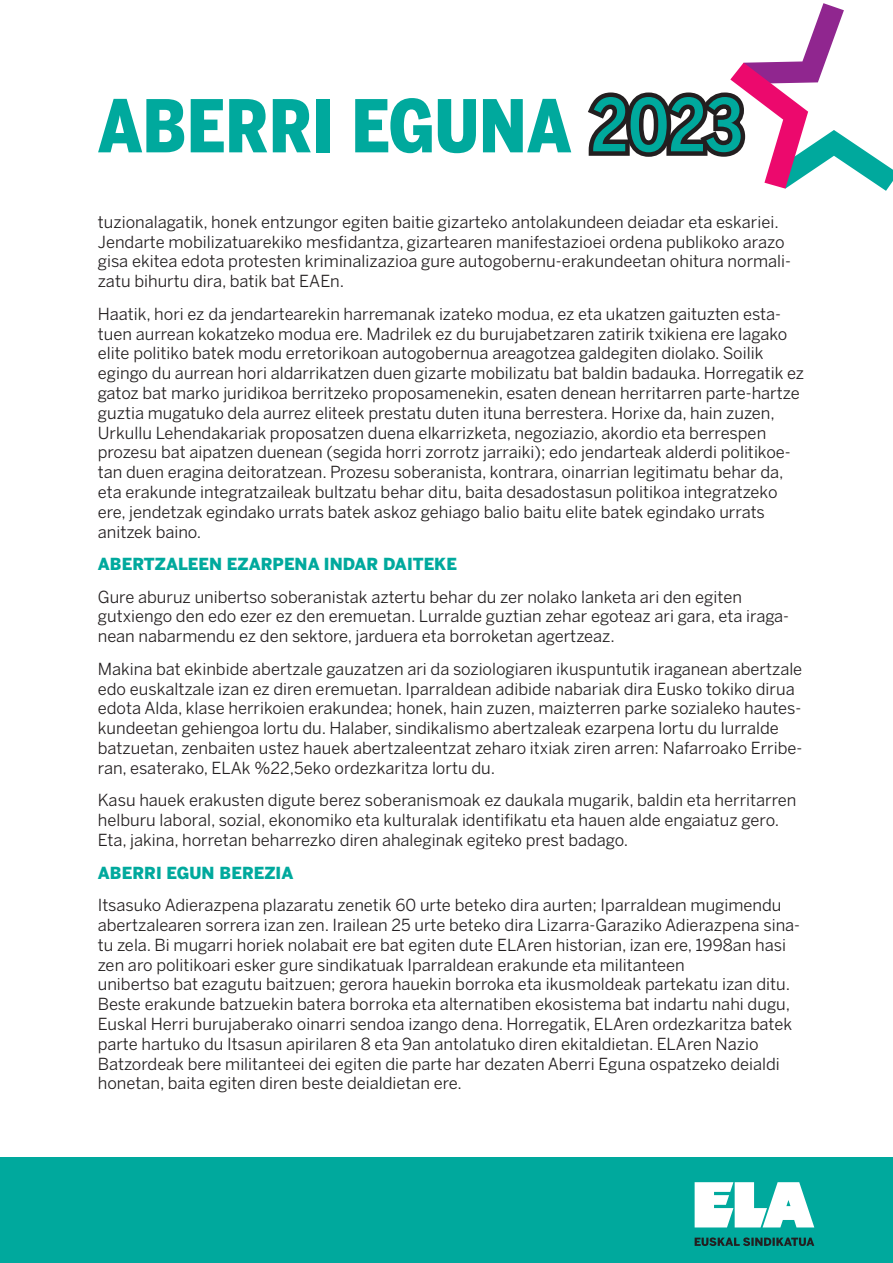
<style>
.page{position:relative;width:893px;height:1263px;background:#fff}
.page>*{position:absolute;margin:0;border:0;box-sizing:border-box;transform-origin:0 0}
.t1{font:900 72px "Benton Sans Cond";color:#00a99d}
.t2{font:16.5px/19.8px "Benton Sans";color:#231f20}
.t3{font:900 16.5px "Benton Sans";color:#00a99d}
.s1{font-weight:500;color:#231f20}
</style>
<div class="page">
<div style="left:0;top:1157px;width:893px;height:106px;background:#00a99d"></div>
<svg style="left:695px;top:1182px;width:119px;height:45px"></svg>
<svg style="left:695px;top:1237px;width:119px;height:9px"></svg>
<svg style="left:730px;top:3px;width:163px;height:188px"></svg>
<p class="t1" style="left:98px;top:84px;width:647px">ABERRI EGUNA <span class="s1">2023</span></p>
<p class="t2" style="left:98px;top:212px;width:695px">tuzionalagatik, honek entzungor egiten baitie gizarteko antolakundeen deiadar eta eskariei.<br>Jendarte mobilizatuarekiko mesfidantza, gizartearen manifestazioei ordena publikoko arazo gisa ekitea edota protesten kriminalizazioa gure autogobernu-erakundeetan ohitura normali&shy;zatu bihurtu dira, batik bat EAEn.</p>
<p class="t2" style="left:98px;top:304px;width:708px">Haatik, hori ez da jendartearekin harremanak izateko modua, ez eta ukatzen gaituzten esta&shy;tuen aurrean kokatzeko modua ere. Madrilek ez du burujabetzaren zatirik txikiena ere lagako elite politiko batek modu erretorikoan autogobernua areagotzea galdegiten diolako. Soilik egingo du aurrean hori aldarrikatzen duen gizarte mobilizatu bat baldin badauka. Horregatik ez gatoz bat marko juridikoa berritzeko proposamenekin, esaten denean herritarren parte-hartze guztia mugatuko dela aurrez eliteek prestatu duten ituna berrestera. Horixe da, hain zuzen, Urkullu Lehendakariak proposatzen duena elkarrizketa, negoziazio, akordio eta berrespen prozesu bat aipatzen duenean (segida horri zorrotz jarraiki); edo jendarteak alderdi politikoe&shy;tan duen eragina deitoratzean. Prozesu soberanista, kontrara, oinarrian legitimatu behar da, eta erakunde integratzaileak bultzatu behar ditu, baita desadostasun politikoa integratzeko ere, jendetzak egindako urrats batek askoz gehiago balio baitu elite batek egindako urrats anitzek baino.</p>
<p class="t3" style="left:98px;top:554px;width:361px">ABERTZALEEN EZARPENA INDAR DAITEKE</p>
<p class="t2" style="left:98px;top:586px;width:693px">Gure aburuz unibertso soberanistak aztertu behar du zer nolako lanketa ari den egiten gutxiengo den edo ezer ez den eremuetan. Lurralde guztian zehar egoteaz ari gara, eta iraga&shy;nean nabarmendu ez den sektore, jarduera eta borroketan agertzeaz.</p>
<p class="t2" style="left:98px;top:659px;width:706px">Makina bat ekinbide abertzale gauzatzen ari da soziologiaren ikuspuntutik iraganean abertzale edo euskaltzale izan ez diren eremuetan. Iparraldean adibide nabariak dira Eusko tokiko dirua edota Alda, klase herrikoien erakundea; honek, hain zuzen, maizterren parke sozialeko hautes&shy;kundeetan gehiengoa lortu du. Halaber, sindikalismo abertzaleak ezarpena lortu du lurralde batzuetan, zenbaiten ustez hauek abertzaleentzat zeharo itxiak ziren arren: Nafarroako Erribe&shy;ran, esaterako, ELAk %22,5eko ordezkaritza lortu du.</p>
<p class="t2" style="left:98px;top:790px;width:700px">Kasu hauek erakusten digute berez soberanismoak ez daukala mugarik, baldin eta herritarren helburu laboral, sozial, ekonomiko eta kulturalak identifikatu eta hauen alde engaiatuz gero.<br>Eta, jakina, horretan beharrezko diren ahaleginak egiteko prest badago.</p>
<p class="t3" style="left:98px;top:863px;width:197px">ABERRI EGUN BEREZIA</p>
<p class="t2" style="left:98px;top:895px;width:704px">Itsasuko Adierazpena plazaratu zenetik 60 urte beteko dira aurten; Iparraldean mugimendu abertzalearen sorrera izan zen. Irailean 25 urte beteko dira Lizarra-Garaziko Adierazpena sina&shy;tu zela. Bi mugarri horiek nolabait ere bat egiten dute ELAren historian, izan ere, 1998an hasi zen aro politikoari esker gure sindikatuak Iparraldean erakunde eta militanteen<br>unibertso bat ezagutu baitzuen; gerora hauekin borroka eta ikusmoldeak partekatu izan ditu.<br>Beste erakunde batzuekin batera borroka eta alternatiben ekosistema bat indartu nahi dugu, Euskal Herri burujaberako oinarri sendoa izango dena. Horregatik, ELAren ordezkaritza batek parte hartuko du Itsasun apirilaren 8 eta 9an antolatuko diren ekitaldietan. ELAren Nazio Batzordeak bere militanteei dei egiten die parte har dezaten Aberri Eguna ospatzeko deialdi honetan, baita egiten diren beste deialdietan ere.</p>
</div>
